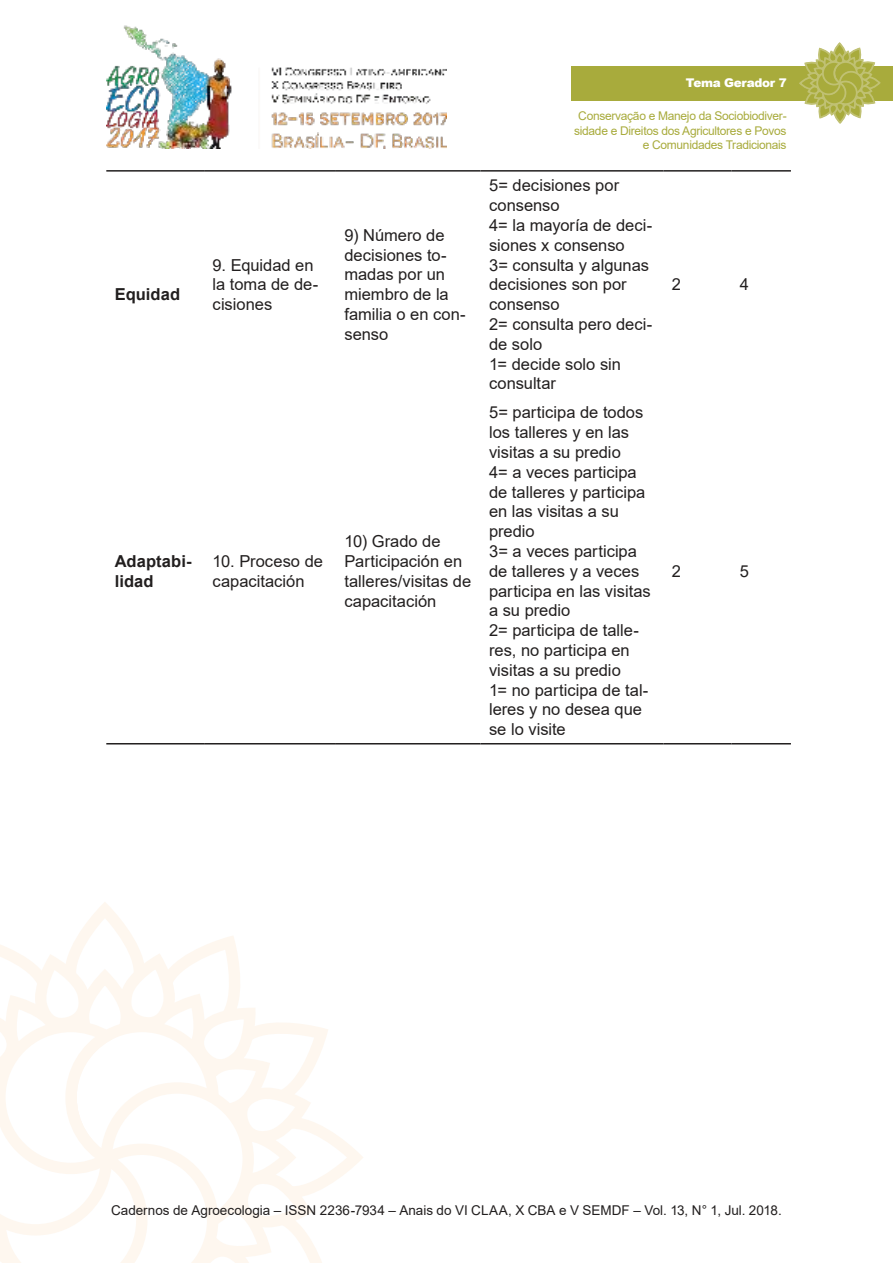
<style>
.page{position:relative;width:893px;height:1263px;background:#fff}
.page>*{position:absolute;margin:0;border:0;box-sizing:border-box;transform-origin:0 0}
.t1{font:16.5px/19.8px "Arial";color:#221f1f}
.t2{font:700 16.5px/19.8px "Arial";letter-spacing:.005em;color:#221f1f}
.t3{font:13.5px "Arial";color:#221f1f}
.t4{font:12px/14.4px "Arial";letter-spacing:-.025em;color:#a8ab3c;text-align:right}
.t5{font:900 12px "Arial";letter-spacing:-.025em;color:#fff}
</style>
<div class="page">
<img style="left:106px;top:25px;width:340px;height:124px">
<svg style="left:0;top:910px;width:363px;height:353px"></svg>
<div style="left:571px;top:66px;width:322px;height:34px;background:#a8ab3c"></div>
<svg style="left:798px;top:43px;width:83px;height:81px"></svg>
<hr style="left:106px;top:743px;width:98px;height:1px;background:#221f1f">
<hr style="left:204px;top:743px;width:132px;height:1px;background:#221f1f">
<hr style="left:336px;top:743px;width:144px;height:1px;background:#221f1f">
<hr style="left:480px;top:743px;width:183px;height:1px;background:#221f1f">
<hr style="left:663px;top:743px;width:68px;height:1px;background:#221f1f">
<hr style="left:731px;top:743px;width:60px;height:1px;background:#221f1f">
<hr style="left:106px;top:170px;width:98px;height:2px;background:#221f1f">
<hr style="left:204px;top:170px;width:132px;height:2px;background:#221f1f">
<hr style="left:336px;top:170px;width:144px;height:2px;background:#221f1f">
<hr style="left:480px;top:170px;width:183px;height:2px;background:#221f1f">
<hr style="left:663px;top:170px;width:68px;height:2px;background:#221f1f">
<hr style="left:731px;top:170px;width:60px;height:2px;background:#221f1f">
<p class="t2" style="left:115px;top:286px;width:67px">Equidad</p>
<p class="t1" style="left:213px;top:256px;width:107px">9. Equidad en la toma de de&shy;cisiones</p>
<p class="t2" style="left:115px;top:553px;width:78px">Adaptabi&shy;lidad</p>
<p class="t1" style="left:213px;top:553px;width:112px">10. Proceso de capacitación</p>
<p class="t1" style="left:344px;top:227px;width:123px">9) Número de decisiones to&shy;madas por un miembro de la familia o en con&shy;senso</p>
<p class="t1" style="left:344px;top:533px;width:128px">10) Grado de<br>Participación en talleres/visitas de capacitación</p>
<p class="t5" style="left:686px;top:76px;width:102px">Tema Gerador 7</p>
<p class="t4" style="left:574px;top:110px;width:214px">Conservação e Manejo da Sociobiodiver&shy;sidade e Direitos dos Agricultores e Povos e Comunidades Tradicionais</p>
<p class="t1" style="left:489px;top:177px;width:165px">5= decisiones por consenso<br>4= la mayoría de deci&shy;siones x consenso<br>3= consulta y algunas decisiones son por consenso<br>2= consulta pero deci&shy;de solo<br>1= decide solo sin consultar</p>
<p class="t1" style="left:489px;top:404px;width:163px">5= participa de todos los talleres y en las visitas a su predio<br>4= a veces participa de talleres y participa en las visitas a su predio<br>3= a veces participa de talleres y a veces participa en las visitas a su predio<br>2= participa de talle&shy;res, no participa en visitas a su predio<br>1= no participa de tal&shy;leres y no desea que se lo visite</p>
<p class="t1" style="left:672px;top:276px;width:11px">2</p>
<p class="t1" style="left:740px;top:276px;width:11px">4</p>
<p class="t1" style="left:672px;top:563px;width:11px">2</p>
<p class="t1" style="left:740px;top:563px;width:11px">5</p>
<p class="t3" style="left:111px;top:1205px;width:672px">Cadernos de Agroecologia – ISSN 2236-7934 – Anais do VI CLAA, X CBA e V SEMDF – Vol. 13, N° 1, Jul. 2018.</p>
</div>
